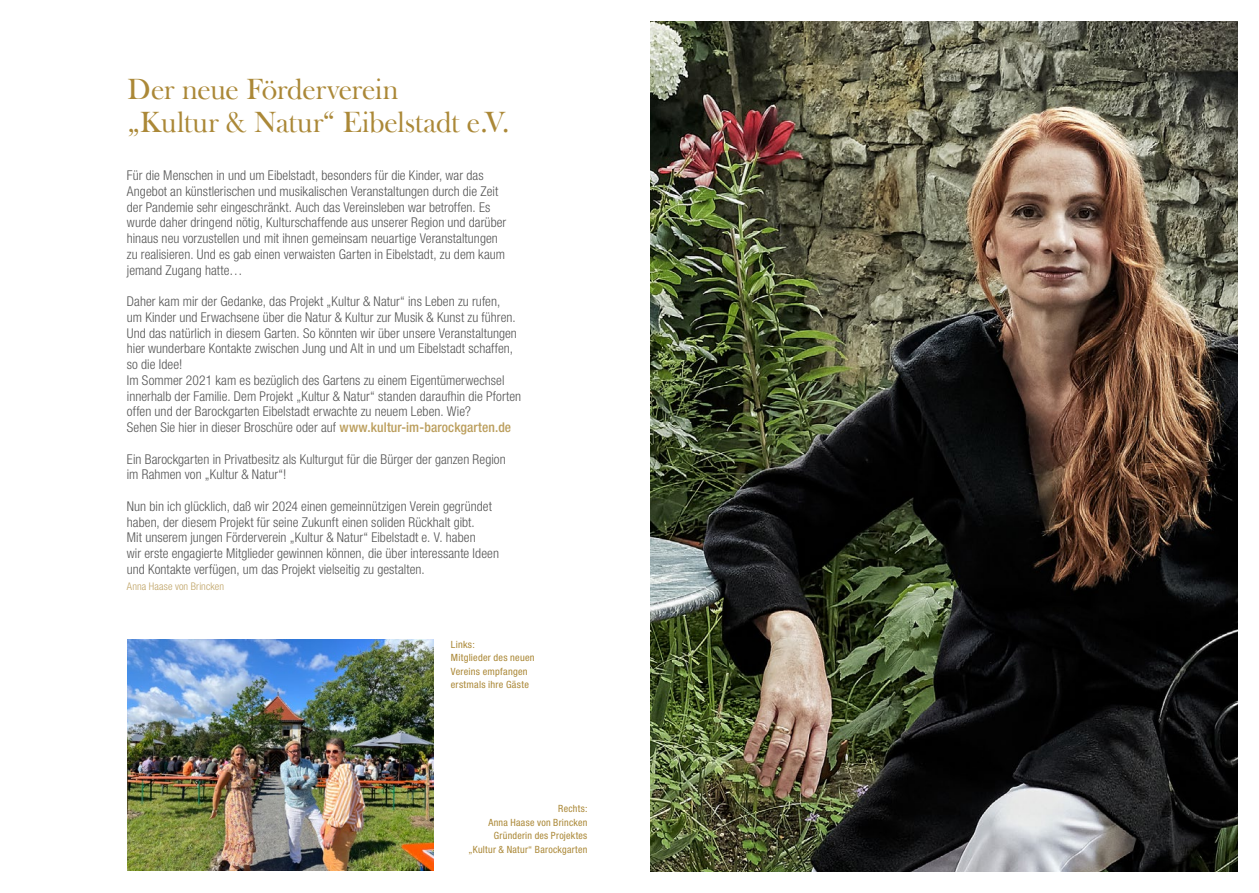
<style>
.page{position:relative;width:1259px;height:893px;background:#fff}
.page>*{position:absolute;margin:0;border:0;box-sizing:border-box;transform-origin:0 0}
.t1{font:30px/33px "Baskerville Old Face EFCE";letter-spacing:-.01em;color:#ab8837}
.t2{font:300 condensed 13.5px/15.8px "Helvetica Neue LT Pro";letter-spacing:.005em;color:#565656}
.t3{font:300 condensed 10.5px "Helvetica Neue LT Pro";letter-spacing:.01em;color:#bfa365}
.t4{font:condensed 10.05px/13.5px "Helvetica Neue LT Pro";letter-spacing:.025em;color:#ab8837}
.s1{font-weight:500;color:#bb9e5c}
</style>
<div class="page">
<img style="left:651px;top:21px;width:586px;height:851px">
<img style="left:128px;top:640px;width:306px;height:231px">
<h1 class="t1" style="left:128px;top:74px;width:383px">Der neue Förderverein<br>„Kultur &amp; Natur“ Eibelstadt e.V.</h1>
<p class="t2" style="left:127px;top:167px;width:381px">Für die Menschen in und um Eibelstadt, besonders für die Kinder, war das Angebot an künstlerischen und musikalischen Veranstaltungen durch die Zeit der Pandemie sehr eingeschränkt. Auch das Vereinsleben war betroffen. Es wurde daher dringend nötig, Kulturschaffende aus unserer Region und darüber hinaus neu vorzustellen und mit ihnen gemeinsam neuartige Veranstaltungen zu realisieren. Und es gab einen verwaisten Garten in Eibelstadt, zu dem kaum jemand Zugang hatte…</p>
<p class="t2" style="left:127px;top:293px;width:396px">Daher kam mir der Gedanke, das Projekt „Kultur &amp; Natur“ ins Leben zu rufen,<br>um Kinder und Erwachsene über die Natur &amp; Kultur zur Musik &amp; Kunst zu führen.<br>Und das natürlich in diesem Garten. So könnten wir über unsere Veranstaltungen hier wunderbare Kontakte zwischen Jung und Alt in und um Eibelstadt schaffen, so die Idee!<br>Im Sommer 2021 kam es bezüglich des Gartens zu einem Eigentümerwechsel innerhalb der Familie. Dem Projekt „Kultur &amp; Natur“ standen daraufhin die Pforten offen und der Barockgarten Eibelstadt erwachte zu neuem Leben. Wie?<br>Sehen Sie hier in dieser Broschüre oder auf <span class="s1">www.kultur-im-barockgarten.de</span></p>
<p class="t2" style="left:127px;top:451px;width:380px">Ein Barockgarten in Privatbesitz als Kulturgut für die Bürger der ganzen Region im Rahmen von „Kultur &amp; Natur“!</p>
<p class="t2" style="left:127px;top:498px;width:373px">Nun bin ich glücklich, daß wir 2024 einen gemeinnützigen Verein gegründet haben, der diesem Projekt für seine Zukunft einen soliden Rückhalt gibt.<br>Mit unserem jungen Förderverein „Kultur &amp; Natur“ Eibelstadt e. V. haben<br>wir erste engagierte Mitglieder gewinnen können, die über interessante Ideen und Kontakte verfügen, um das Projekt vielseitig zu gestalten.</p>
<p class="t3" style="left:127px;top:580px;width:99px">Anna Haase von Brincken</p>
<p class="t4" style="left:451px;top:637px;width:85px">Links:<br>Mitglieder des neuen<br>Vereins empfangen erstmals ihre Gäste</p>
<p class="t4" style="left:468px;top:802px;width:120px;text-align:right">Rechts:<br>Anna Haase von Brincken<br>Gründerin des Projektes „Kultur &amp; Natur“ Barockgarten</p>
</div>
